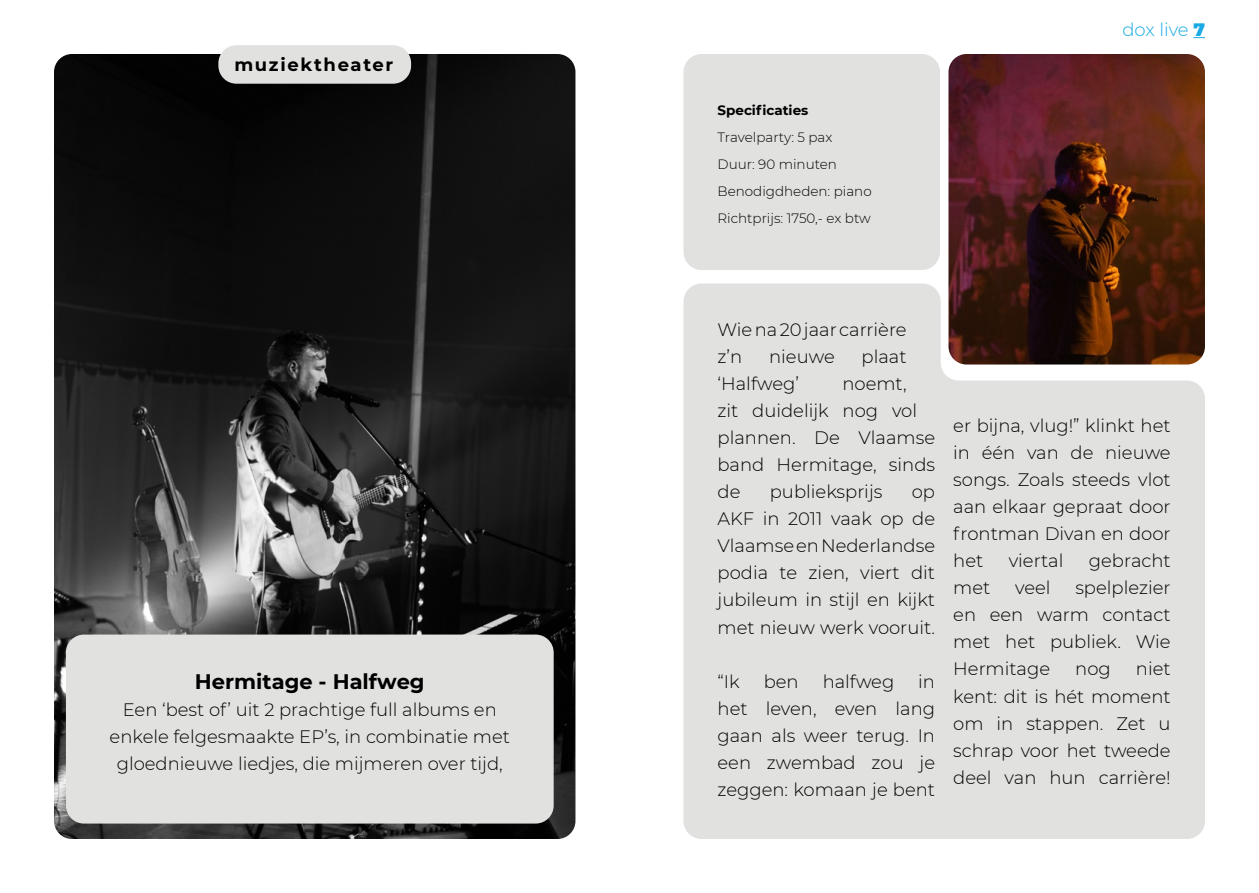
<style>
.page{position:relative;width:1259px;height:893px;background:#fff}
.page>*{position:absolute;margin:0;border:0;box-sizing:border-box;transform-origin:0 0}
.t1{font:700 21px "Montserrat";color:#000}
.t2{font:300 18px/27px "Montserrat";color:#000;text-align:justify}
.t3{font:700 18px "Montserrat";letter-spacing:.095em;color:#000}
.t4{font:300 18px "Montserrat";color:#1aaae3}
.t5{font:300 13.5px/27px "Montserrat";color:#000}
.t6{font:700 13.5px "Montserrat";color:#000}
.s1{font-weight:900}
</style>
<div class="page">
<svg style="left:1193px;top:37px;width:12px;height:1px"></svg>
<img style="left:54px;top:54px;width:521px;height:785px">
<div style="left:66px;top:635px;width:487px;height:189px;background:#e1e1e0;border-radius:18px"></div>
<div style="left:218px;top:45px;width:193px;height:39px;background:#e1e1e0;border-radius:18px"></div>
<div style="left:683px;top:54px;width:257px;height:216px;background:#e1e1e0;border-radius:18px"></div>
<img style="left:948px;top:54px;width:257px;height:230px">
<svg style="left:683px;top:284px;width:522px;height:555px;background:#d6d3d1"></svg>
<p class="t3" style="left:234px;top:52px;width:160px">muziektheater</p>
<p class="t1" style="left:195px;top:666px;width:231px">Hermitage - Halfweg</p>
<p class="t2" style="left:110px;top:695px;width:402px;text-align:center">Een ‘best of’ uit 2 prachtige full albums en enkele felgesmaakte EP’s, in combinatie met gloednieuwe liedjes, die mijmeren over tijd,</p>
<p class="t6" style="left:717px;top:100px;width:92px">Specificaties</p>
<p class="t5" style="left:717px;top:123px;width:156px">Travelparty: 5 pax<br>Duur: 90 minuten<br>Benodigdheden: piano<br>Richtprijs: 1750,- ex btw</p>
<p class="t4" style="left:1122px;top:18px;width:84px">dox live <span class="s1">7</span></p>
<p class="t2" style="left:717px;top:316px;width:191px">Wie na 20 jaar carrière z’n</p>
<p class="t2" style="left:769px;top:343px;width:67px">nieuwe</p>
<p class="t2" style="left:861px;top:343px;width:46px">plaat</p>
<p class="t2" style="left:717px;top:370px;width:83px">‘Halfweg’</p>
<p class="t2" style="left:717px;top:370px;width:219px;text-align:left;text-indent:125px">noemt,<br>zit duidelijk nog vol plannen. De Vlaamse band Hermitage, sinds de</p>
<p class="t2" style="left:770px;top:478px;width:114px">publieksprijs</p>
<p class="t2" style="left:717px;top:478px;width:219px;text-indent:194px">op AKF in 2011 vaak op de Vlaamse en Nederlandse podia te zien, viert dit jubileum in stijl en kijkt met nieuw werk vooruit.</p>
<p class="t2" style="left:717px;top:667px;width:24px">“Ik</p>
<p class="t2" style="left:763px;top:667px;width:37px">ben</p>
<p class="t2" style="left:822px;top:667px;width:73px">halfweg</p>
<p class="t2" style="left:717px;top:667px;width:219px;text-indent:201px">in het leven, even lang gaan als weer terug. In een zwembad zou je zeggen: komaan je bent</p>
<p class="t2" style="left:953px;top:412px;width:219px">er bijna, vlug!” klinkt het in één van de nieuwe songs. Zoals steeds vlot aan elkaar gepraat door frontman Divan en door het</p>
<p class="t2" style="left:1008px;top:547px;width:56px">viertal</p>
<p class="t2" style="left:1089px;top:547px;width:83px">gebracht</p>
<p class="t2" style="left:953px;top:574px;width:219px;text-indent:122px">spelplezier en een warm contact met het publiek. Wie Hermitage</p>
<p class="t2" style="left:953px;top:574px;width:39px">met</p>
<p class="t2" style="left:1015px;top:574px;width:37px">veel</p>
<p class="t2" style="left:953px;top:655px;width:219px;text-indent:183px">niet kent: dit is hét moment om in stappen. Zet u schrap voor het tweede deel van hun carrière!</p>
<p class="t2" style="left:1075px;top:655px;width:37px">nog</p>
</div>
